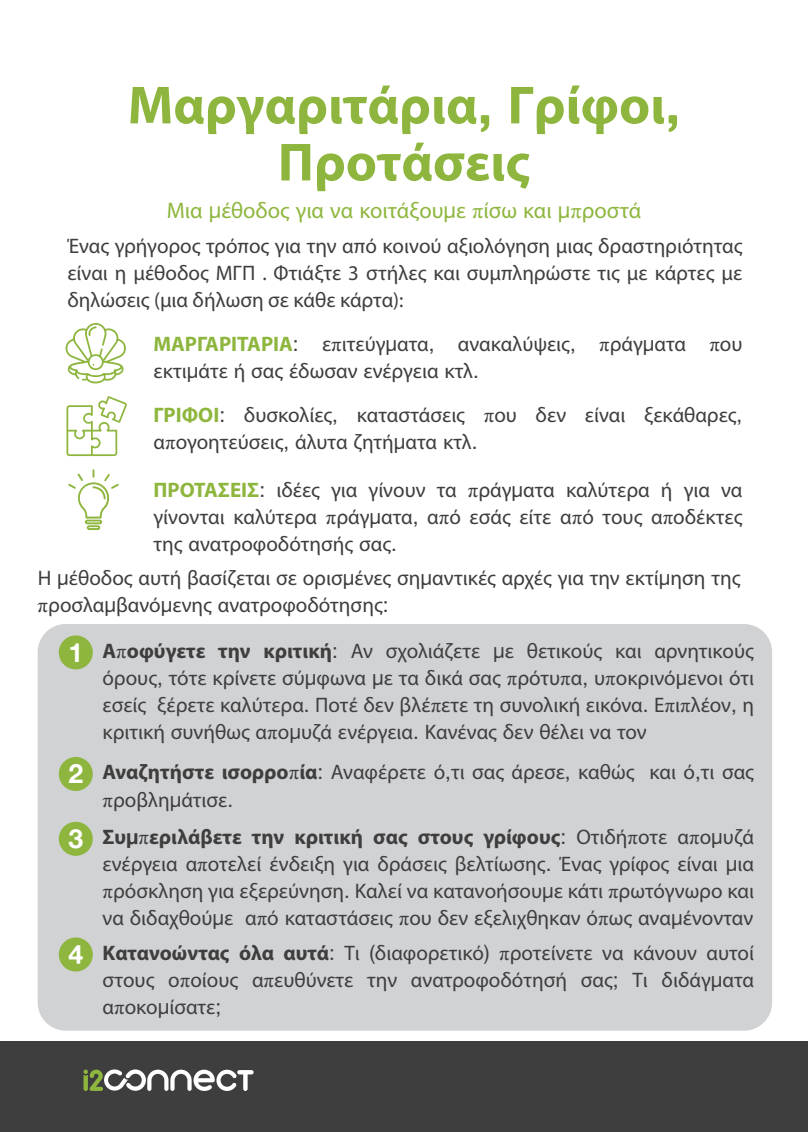
<style>
.page{position:relative;width:808px;height:1132px;background:#fff}
.page>*{position:absolute;margin:0;border:0;box-sizing:border-box;transform-origin:0 0}
.t1{font:700 54px/57px "Myriad Pro";color:#8eb63e;text-align:center}
.t2{font:22.5px "Myriad Pro";color:#8eb63e}
.t3{font:21px/27px "Myriad Pro";color:#3e3e3f;text-align:justify}
.s1{font-family:"Alte Haas Grotesk Bold";font-weight:400}
.s2{font-family:"Alte Haas Grotesk"}
.s3{font-weight:700;color:#8eb63e}
.s4{font-family:"Alte Haas Grotesk Bold";font-size:26.7px;color:#fff}
.s5{font-weight:700}
.s6{font-family:"Alte Haas Grotesk Bold"}
</style>
<div class="page">
<div style="left:0;top:1041px;width:808px;height:90px;background:#3e3e3f"></div>
<svg style="left:83px;top:1069px;width:171px;height:22px"></svg>
<div style="left:38px;top:623px;width:734px;height:407px;background:#d1d2d4;border-radius:28px"></div>
<svg style="left:68px;top:469px;width:51px;height:61px"></svg>
<svg style="left:66px;top:396px;width:61px;height:60px"></svg>
<svg style="left:66px;top:323px;width:60px;height:60px"></svg>
<div style="left:59px;top:635px;width:34px;height:34px;background:#8eb63e;border-radius:50%"></div>
<div style="left:59px;top:756px;width:34px;height:34px;background:#8eb63e;border-radius:50%"></div>
<div style="left:59px;top:821px;width:34px;height:34px;background:#8eb63e;border-radius:50%"></div>
<div style="left:59px;top:937px;width:34px;height:34px;background:#8eb63e;border-radius:50%"></div>
<h1 class="t1" style="left:128px;top:75px;width:554px">Μαργαριτάρια<span class="s1">,</span> Γρίφοι<span class="s1">,<br></span>Προτάσεις</h1>
<p class="t2" style="left:167px;top:197px;width:476px">Μια <span class="s2">µ</span>έθοδος για να κοιτάξου<span class="s2">µ</span>ε <span class="s2">π</span>ίσω και <span class="s2">µπ</span>ροστά</p>
<p class="t3" style="left:67px;top:232px;width:677px">Ένας γρήγορος τρόπος για την από κοινού αξιολόγηση μιας δραστηριότητας είναι η μέθοδος ΜΓΠ . Φτιάξτε 3 στήλες και συμπληρώστε τις με κάρτες με δηλώσεις (μια δήλωση σε κάθε κάρτα):</p>
<p class="t3" style="left:153px;top:330px;width:590px"><span class="s3">ΜΑΡΓΑΡΙΤΑΡΙΑ</span><span class="s2">:</span> ε<span class="s2">π</span>ιτεύγ<span class="s2">µ</span>ατα<span class="s2">,</span> ανακαλύψεις<span class="s2">, π</span>ράγ<span class="s2">µ</span>ατα <span class="s2">π</span>ου εκτι<span class="s2">µ</span>άτε ή σας έδωσαν ενέργεια κτλ<span class="s2">.</span></p>
<p class="t3" style="left:153px;top:401px;width:590px"><span class="s3">ΓΡΙΦΟΙ</span><span class="s2">:</span> δυσκολίες<span class="s2">,</span> καταστάσεις <span class="s2">π</span>ου δεν είναι ξεκάθαρες<span class="s2">, </span>α<span class="s2">π</span>ογοητεύσεις<span class="s2">,</span> άλυτα ζητή<span class="s2">µ</span>ατα κτλ<span class="s2">.</span></p>
<p class="t3" style="left:153px;top:476px;width:590px"><span class="s3">ΠΡΟΤΑΣΕΙΣ</span><span class="s2">:</span> ιδέες για γίνουν τα <span class="s2">π</span>ράγ<span class="s2">µ</span>ατα καλύτερα ή για να γίνονται καλύτερα <span class="s2">π</span>ράγ<span class="s2">µ</span>ατα<span class="s2">,</span> α<span class="s2">π</span>ό εσάς είτε α<span class="s2">π</span>ό τους α<span class="s2">π</span>οδέκτες της ανατροφοδότησής σας<span class="s2">.</span></p>
<p class="t3" style="left:38px;top:564px;width:704px">Η <span class="s2">µ</span>έθοδος αυτή βασίζεται σε ορισ<span class="s2">µ</span>ένες ση<span class="s2">µ</span>αντικές αρχές για την εκτί<span class="s2">µ</span>ηση της <span class="s2">π</span>ροσλα<span class="s2">µ</span>βανό<span class="s2">µ</span>ενης ανατροφοδότησης<span class="s2">:</span></p>
<p class="t3" style="left:102px;top:636px;width:653px;text-indent:-34px"><span class="s4">1</span> <span class="s5">Α</span><span class="s6">π</span><span class="s5">οφύγετε την κριτική</span><span class="s2">:</span> Αν σχολιάζετε <span class="s2">µ</span>ε θετικούς και αρνητικούς όρους<span class="s2">,</span> τότε κρίνετε σύ<span class="s2">µ</span>φωνα <span class="s2">µ</span>ε τα δικά σας <span class="s2">π</span>ρότυ<span class="s2">π</span>α<span class="s2">,</span> υ<span class="s2">π</span>οκρινό<span class="s2">µ</span>ενοι ότι εσείς ξέρετε καλύτερα<span class="s2">.</span> Ποτέ δεν βλέ<span class="s2">π</span>ετε τη συνολική εικόνα<span class="s2">.</span> Ε<span class="s2">π</span>ι<span class="s2">π</span>λέον<span class="s2">,</span> η κριτική συνήθως α<span class="s2">π</span>ο<span class="s2">µ</span>υζά ενέργεια<span class="s2">.</span> Κανένας δεν θέλει να τον</p>
<p class="t3" style="left:102px;top:758px;width:653px;text-indent:-34px"><span class="s4">2</span> <span class="s5">Αναζητήστε ισορρο</span><span class="s6">π</span><span class="s5">ία</span><span class="s2">:</span> Αναφέρετε ό<span class="s2">,</span>τι σας άρεσε<span class="s2">,</span> καθώς και ό<span class="s2">,</span>τι σας <span class="s2">π</span>ροβλη<span class="s2">µ</span>άτισε<span class="s2">.</span></p>
<p class="t3" style="left:102px;top:822px;width:653px;text-indent:-34px"><span class="s4">3</span> <span class="s5">Συ</span><span class="s6">µπ</span><span class="s5">εριλάβετε την κριτική σας στους γρίφους</span><span class="s2">:</span> Οτιδή<span class="s2">π</span>οτε α<span class="s2">π</span>ο<span class="s2">µ</span>υζά ενέργεια α<span class="s2">π</span>οτελεί ένδειξη για δράσεις βελτίωσης<span class="s2">.</span> Ένας γρίφος είναι <span class="s2">µ</span>ια <span class="s2">π</span>ρόσκληση για εξερεύνηση<span class="s2">.</span> Καλεί να κατανοήσου<span class="s2">µ</span>ε κάτι <span class="s2">π</span>ρωτόγνωρο και να διδαχθού<span class="s2">µ</span>ε α<span class="s2">π</span>ό καταστάσεις <span class="s2">π</span>ου δεν εξελιχθηκαν ό<span class="s2">π</span>ως ανα<span class="s2">µ</span>ένονταν</p>
<p class="t3" style="left:102px;top:938px;width:653px;text-indent:-34px"><span class="s4">4</span> <span class="s5">Κατανοώντας όλα αυτά</span><span class="s2">:</span> Τι <span class="s2">(</span>διαφορετικό<span class="s2">) π</span>ροτείνετε να κάνουν αυτοί στους ο<span class="s2">π</span>οίους α<span class="s2">π</span>ευθύνετε την ανατροφοδότησή σας<span class="s2">;</span> Τι διδάγ<span class="s2">µ</span>ατα α<span class="s2">π</span>οκο<span class="s2">µ</span>ίσατε<span class="s2">;</span></p>
</div>
